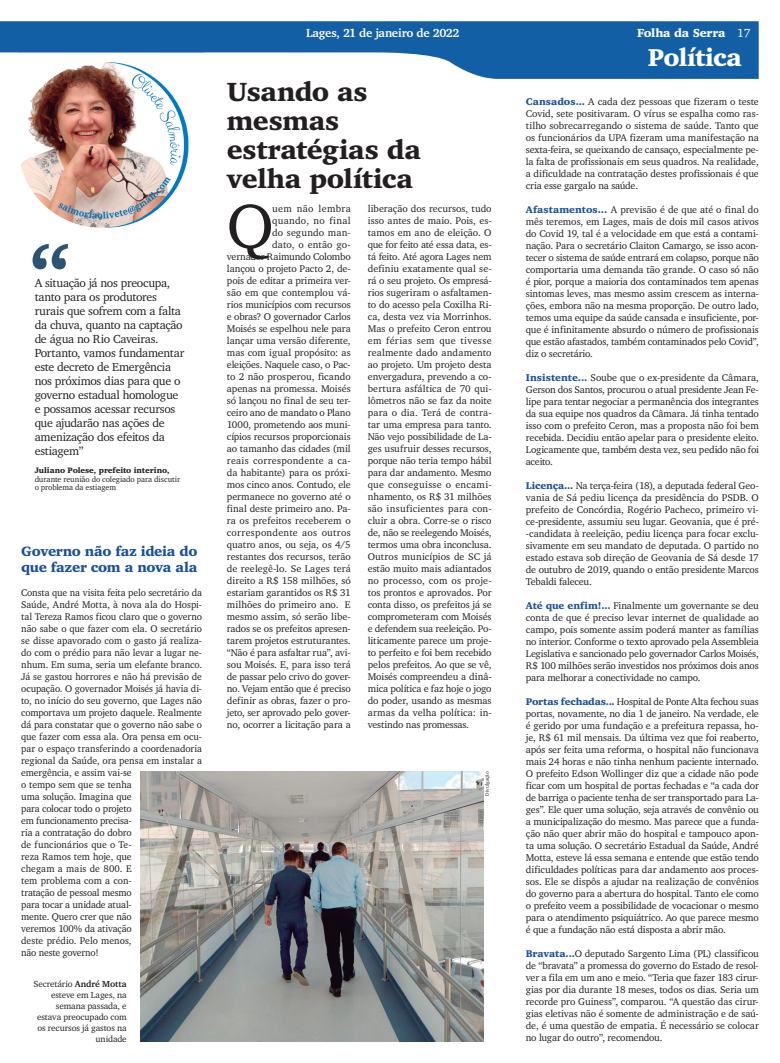
<style>
.page{position:relative;width:780px;height:1063px;background:#fff}
.page>*{position:absolute;margin:0;border:0;box-sizing:border-box;transform-origin:0 0}
.t1{font:63.7px "Charter ITC Std";color:#231f20}
.t2{font:900 27px/29px "Charter ITC Std";letter-spacing:-.01em;color:#231f20}
.t3{font:900 25px "Charter ITC Std";letter-spacing:-.03em;color:#fff}
.t4{font:900 14px/16px "Charter ITC Std";letter-spacing:-.02em;color:#1a509c}
.t5{font:12px/14px "Charter ITC Std";letter-spacing:-.025em;color:#231f20}
.t6{font:700 12px "Charter ITC Std";letter-spacing:-.02em;color:#fff}
.t7{font:900 12px "Charter ITC Std";letter-spacing:-.02em;color:#fff}
.t8{font:10px/12px "Charter ITC Std";letter-spacing:-.005em;color:#231f20;text-align:justify}
.t9{font:9px/11px "Charter ITC Std";letter-spacing:-.01em;color:#231f20;text-align:right}
.t10{font:8px/8.8px "Charter ITC Std";letter-spacing:-.01em;color:#231f20}
.t11{font:900 8px "Charter ITC Std";letter-spacing:-.005em;color:#231f20}
.t12{font:5px "Charter ITC Std";color:#231f20}
.s1{font-weight:700}
.s2{font-weight:400}
.s3{font-weight:900;color:#1a509c}
</style>
<div class="page">
<svg style="left:0;top:21px;width:758px;height:58px;fill:#135fa5"></svg>
<svg style="left:33px;top:244px;width:35px;height:25px"></svg>
<img style="left:17px;top:41px;width:188px;height:187px">
<img style="left:140px;top:772px;width:343px;height:270px">
<p class="t5" style="left:35px;top:276px;width:151px">A situação já nos preocupa, tanto para os produtores rurais que sofrem com a falta da chuva, quanto na captação de água no Rio Caveiras.<br>Portanto, vamos fundamentar este decreto de Emergência nos próximos dias para que o governo estadual homologue e possamos acessar recursos que ajudarão nas ações de amenização dos efeitos da estiagem”</p>
<p class="t11" style="left:35px;top:465px;width:136px">Juliano Polese, prefeito interino,</p>
<p class="t10" style="left:35px;top:474px;width:147px">durante reunião do colegiado para discutir o problema da estiagem</p>
<h3 class="t4" style="left:21px;top:543px;width:178px">Governo não faz ideia do que fazer com a nova ala</h3>
<p class="t8" style="left:21px;top:586px;width:182px;text-align:left">Consta que na visita feita pelo secretário da<br>Saúde, André Motta, à nova ala do Hospi&shy;tal Tereza Ramos ficou claro que o governo não sabe o que fazer com ela. O secretário se disse apavorado com o gasto já realiza&shy;do com o prédio para não levar a lugar ne&shy;nhum. Em suma, seria um elefante branco.<br>Já se gastou horrores e não há previsão de ocupação. O governador Moisés já havia di&shy;to, no início do seu governo, que Lages não comportava um projeto daquele. Realmente dá para constatar que o governo não sabe o que fazer com essa ala. Ora pensa em ocu&shy;par o espaço transferindo a coordenadoria regional da Saúde, ora pensa em instalar a emergência, e assim vai-se<br>o tempo sem que se tenha<br>uma solução. Imagina que<br>para colocar todo o projeto<br>em funcionamento precisa-<br>ria a contratação do dobro<br>de funcionários que o Te-<br>reza Ramos tem hoje, que<br>chegam a mais de 800. E<br>tem problema com a con-<br>tratação de pessoal mesmo<br>para tocar a unidade atual-<br>mente. Quero crer que não<br>veremos 100% da ativação<br>deste prédio. Pelo menos,<br>não neste governo!</p>
<p class="t9" style="left:34px;top:978px;width:95px">Secretário <span class="s1">André Motta </span>esteve em Lages, na semana passada, e estava preocupado com os recursos já gastos na unidade</p>
<p class="t6" style="left:306px;top:25px;width:155px">Lages, 21 de janeiro de 2022</p>
<p class="t7" style="left:637px;top:25px;width:115px">Folha da Serra <span class="s2">17</span></p>
<h2 class="t2" style="left:227px;top:77px;width:196px">Usando as mesmas estratégias da velha política</h2>
<h1 class="t1" style="left:227px;top:186px;width:48px">Q</h1>
<p class="t8" style="left:227px;top:202px;width:125px;text-align:right">uem não lembra<br>quando, no final<br>do segundo man-<br>dato, o então go-<br>vernador Raimundo Colombo lançou o projeto Pacto 2, de&shy;pois de editar a primeira ver&shy;são em que contemplou vá&shy;rios municípios com recursos e obras? O governador Carlos<br>Moisés se espelhou nele para lançar uma versão diferente, mas com igual propósito: as eleições. Naquele caso, o Pac&shy;to 2 não prosperou, ficando apenas na promessa. Moisés só lançou no final de seu ter&shy;ceiro ano de mandato o Plano<br>1000, prometendo aos muni&shy;cípios recursos proporcionais ao tamanho das cidades (mil reais correspondente a ca&shy;da habitante) para os próxi&shy;mos cinco anos. Contudo, ele permanece no governo até o final deste primeiro ano. Pa&shy;ra os prefeitos receberem o correspondente aos outros quatro anos, ou seja, os 4/5 restantes dos recursos, terão de reelegê-lo. Se Lages terá direito a R$ 158 milhões, só estariam garantidos os R$ 31 milhões do primeiro ano. E mesmo assim, só serão libe&shy;rados se os prefeitos apresen&shy;tarem projetos estruturantes. “Não é para asfaltar rua”, avi&shy;sou Moisés. E, para isso terá de passar pelo crivo do gover&shy;no. Vejam então que é preciso definir as obras, fazer o pro&shy;jeto, ser aprovado pelo gover&shy;no, ocorrer a licitação para a</p>
<p class="t8" style="left:368px;top:202px;width:125px">liberação dos recursos, tudo isso antes de maio. Pois, es&shy;tamos em ano de eleição. O que for feito até essa data, es&shy;tá feito. Até agora Lages nem definiu exatamente qual se&shy;rá o seu projeto. Os empresá&shy;rios sugeriram o asfaltamen&shy;to do acesso pela Coxilha Ri&shy;ca, desta vez via Morrinhos.<br>Mas o prefeito Ceron entrou em férias sem que tivesse realmente dado andamento ao projeto. Um projeto desta envergadura, prevendo a co&shy;bertura asfáltica de 70 qui&shy;lômetros não se faz da noite para o dia. Terá de contra&shy;tar uma empresa para tanto.<br>Não vejo possibilidade de La&shy;ges usufruir desses recursos, porque não teria tempo hábil para dar andamento. Mesmo que conseguisse o encami&shy;nhamento, os R$ 31 milhões são insuficientes para con&shy;cluir a obra. Corre-se o risco de, não se reelegendo Moisés, termos uma obra inconclusa.<br>Outros municípios de SC já estão muito mais adiantados no processo, com os proje&shy;tos prontos e aprovados. Por conta disso, os prefeitos já se comprometeram com Moisés e defendem sua reeleição. Po&shy;liticamente parece um proje&shy;to perfeito e foi bem recebido pelos prefeitos. Ao que se vê, Moisés compreendeu a dinâ&shy;mica política e faz hoje o jogo do poder, usando as mesmas armas da velha política: in&shy;vestindo nas promessas.</p>
<p class="t12" style="left:484px;top:796px;width:26px;rotate:-90deg">Divulgação</p>
<h3 class="t3" style="left:648px;top:42px;width:95px">Política</h3>
<p class="t8" style="left:526px;top:95px;width:234px"><span class="s3">Cansados...</span> A cada dez pessoas que fizeram o teste Covid, sete positivaram. O vírus se espalha como ras&shy;tilho sobrecarregando o sistema de saúde. Tanto que os funcionários da UPA fizeram uma manifestação na sexta-feira, se queixando de cansaço, especialmente pe&shy;la falta de profissionais em seus quadros. Na realidade, a dificuldade na contratação destes profissionais é que cria esse gargalo na saúde.</p>
<p class="t8" style="left:526px;top:203px;width:234px"><span class="s3">Afastamentos...</span> A previsão é de que até o final do mês teremos, em Lages, mais de dois mil casos ativos do Covid 19, tal é a velocidade em que está a contami&shy;nação. Para o secretário Claiton Camargo, se isso acon&shy;tecer o sistema de saúde entrará em colapso, porque não comportaria uma demanda tão grande. O caso só não é pior, porque a maioria dos contaminados tem apenas sintomas leves, mas mesmo assim crescem as interna&shy;ções, embora não na mesma proporção. De outro lado, temos uma equipe da saúde cansada e insuficiente, por&shy;que é infinitamente absurdo o número de profissionais que estão afastados, também contaminados pelo Covid”, diz o secretário.</p>
<p class="t8" style="left:526px;top:371px;width:234px"><span class="s3">Insistente...</span> Soube que o ex-presidente da Câmara, Gerson dos Santos, procurou o atual presidente Jean Fe&shy;lipe para tentar negociar a permanência dos integrantes da sua equipe nos quadros da Câmara. Já tinha tentado isso com o prefeito Ceron, mas a proposta não foi bem recebida. Decidiu então apelar para o presidente eleito.<br>Logicamente que, também desta vez, seu pedido não foi aceito.</p>
<p class="t8" style="left:526px;top:479px;width:234px"><span class="s3">Licença...</span> Na terça-feira (18), a deputada federal Geo&shy;vania de Sá pediu licença da presidência do PSDB. O prefeito de Concórdia, Rogério Pacheco, primeiro vi&shy;ce-presidente, assumiu seu lugar. Geovania, que é pré--candidata à reeleição, pediu licença para focar exclu&shy;sivamente em seu mandato de deputada. O partido no estado estava sob direção de Geovania de Sá desde 17 de outubro de 2019, quando o então presidente Marcos Tebaldi faleceu.</p>
<p class="t8" style="left:526px;top:599px;width:234px"><span class="s3">Até que enfim!...</span> Finalmente um governante se deu conta de que é preciso levar internet de qualidade ao campo, pois somente assim poderá manter as famílias no interior. Conforme o texto aprovado pela Assembleia Legislativa e sancionado pelo governador Carlos Moisés, R$ 100 milhões serão investidos nos próximos dois anos para melhorar a conectividade no campo.</p>
<p class="t8" style="left:526px;top:695px;width:234px"><span class="s3">Portas fechadas...</span> Hospital de Ponte Alta fechou suas portas, novamente, no dia 1 de janeiro. Na verdade, ele é gerido por uma fundação e a prefeitura repassa, ho&shy;je, R$ 61 mil mensais. Da última vez que foi reaberto, após ser feita uma reforma, o hospital não funcionava mais 24 horas e não tinha nenhum paciente internado.<br>O prefeito Edson Wollinger diz que a cidade não pode ficar com um hospital de portas fechadas e “a cada dor de barriga o paciente tenha de ser transportado para La&shy;ges”. Ele quer uma solução, seja através de convênio ou a municipalização do mesmo. Mas parece que a funda&shy;ção não quer abrir mão do hospital e tampouco apon&shy;ta uma solução. O secretário Estadual da Saúde, André Motta, esteve lá essa semana e entende que estão tendo dificuldades políticas para dar andamento aos proces&shy;sos. Ele se dispôs a ajudar na realização de convênios do governo para a abertura do hospital. Tanto ele como o prefeito veem a possibilidade de vocacionar o mesmo para o atendimento psiquiátrico. Ao que parece mesmo é que a fundação não está disposta a abrir mão.</p>
<p class="t8" style="left:526px;top:947px;width:234px"><span class="s3">Bravata...</span>O deputado Sargento Lima (PL) classificou de “bravata” a promessa do governo do Estado de resol&shy;ver a fila em um ano e meio. “Teria que fazer 183 cirur&shy;gias por dia durante 18 meses, todos os dias. Seria um recorde pro Guiness”, comparou. “A questão das cirur&shy;gias eletivas não é somente de administração e de saú&shy;de, é uma questão de empatia. É necessário se colocar no lugar do outro”, recomendou.</p>
</div>
